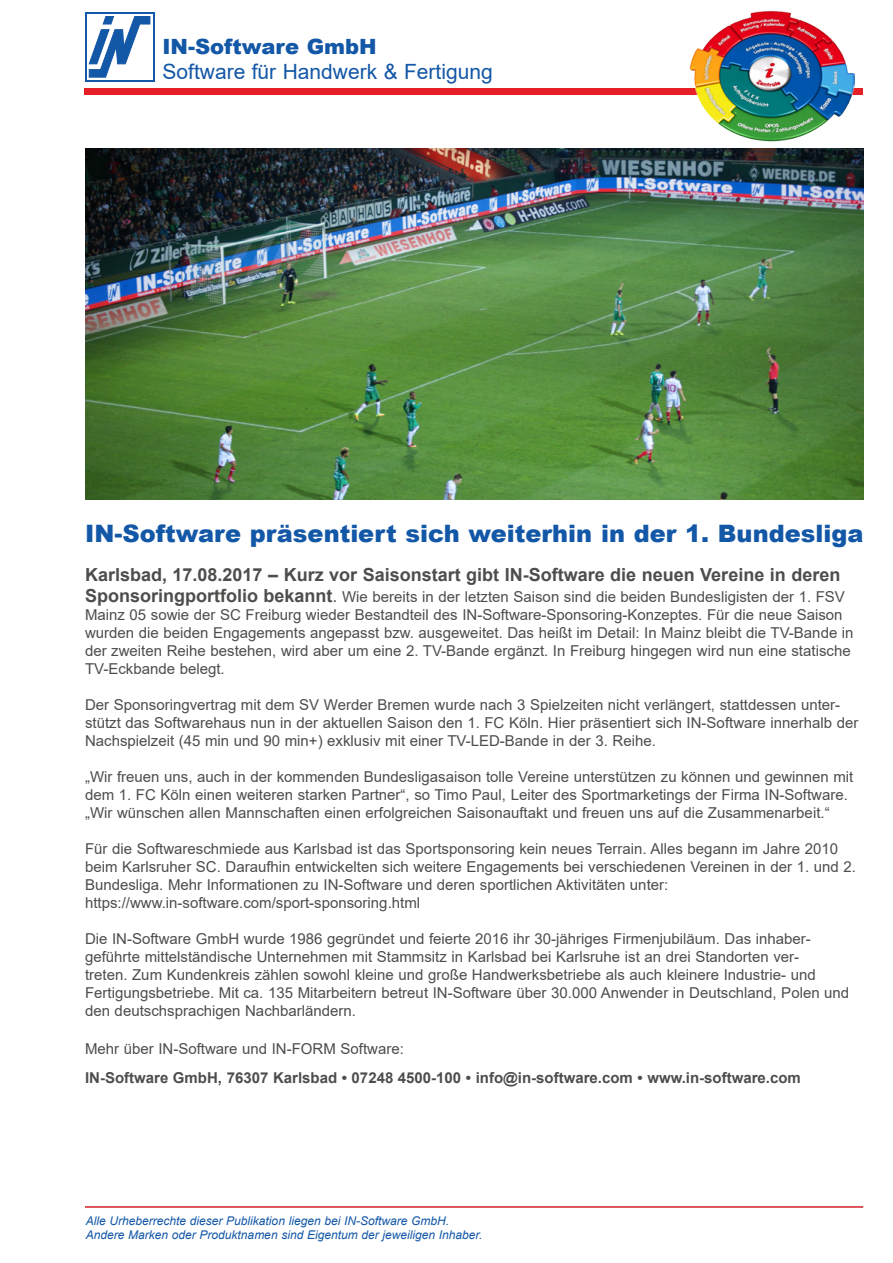
<style>
.page{position:relative;width:893px;height:1263px;background:#fff}
.page>*{position:absolute;margin:0;border:0;box-sizing:border-box;transform-origin:0 0}
.Überschrift2_-_A_Bla{font:900 24px "Arial";color:#1357a7}
.t1{font:21px "Arial";color:#1357a7}
.t2{font:900 21px "Arial";color:#1357a7}
.Normal_A_10{font:700 18px "Arial";color:#4e4d4c}
.Normal_A_10-2{font:15px/18px "Arial";color:#4e4d4c}
.Normal_A_10-3{font:700 15px "Arial";color:#4e4d4c}
.t3{font:italic 12px/14.4px "Arial";color:#1357a7}
.s1{font-weight:700;font-size:18px}
.s2{font-size:18px}
</style>
<div class="page">
<hr style="left:85px;top:1206px;width:778px;height:2px;background:#d01e25">
<div style="left:85px;top:89px;width:778px;height:6px;background:#e61e25"></div>
<div style="left:85px;top:12px;width:69px;height:70px;background:linear-gradient(to right,#1357a7,#1357a7)"></div>
<div style="left:87px;top:14px;width:65px;height:66px;background:#fff"></div>
<svg style="left:89px;top:16px;width:61px;height:61px"></svg>
<img style="left:689px;top:11px;width:165px;height:130px">
<img style="left:85px;top:149px;width:778px;height:350px">
<h2 class="t2" style="left:162px;top:31px;width:216px">IN-Software GmbH</h2>
<h2 class="t1" style="left:162px;top:57px;width:332px">Software für Handwerk &amp; Fertigung</h2>
<p class="Überschrift2_-_A_Bla" style="left:85px;top:516px;width:780px">IN-Software präsentiert sich weiterhin in der 1. Bundesliga</p>
<p class="Normal_A_10" style="left:85px;top:562px;width:757px">Karlsbad, 17.08.2017 – Kurz vor Saisonstart gibt IN-Software die neuen Vereine in deren</p>
<p class="Normal_A_10-2" style="left:85px;top:588px;width:770px"><span class="s1">Sponsoringportfolio bekannt</span><span class="s2">.</span> Wie bereits in der letzten Saison sind die beiden Bundesligisten der 1. FSV Mainz 05 sowie der SC Freiburg wieder Bestandteil des IN-Software-Sponsoring-Konzeptes. Für die neue Saison wurden die beiden Engagements angepasst bzw. ausgeweitet. Das heißt im Detail: In Mainz bleibt die TV-Bande in der zweiten Reihe bestehen, wird aber um eine 2. TV-Bande ergänzt. In Freiburg hingegen wird nun eine statische TV-Eckbande belegt.</p>
<p class="Normal_A_10-2" style="left:85px;top:696px;width:775px">Der Sponsoringvertrag mit dem SV Werder Bremen wurde nach 3 Spielzeiten nicht verlängert, stattdessen unter&shy;stützt das Softwarehaus nun in der aktuellen Saison den 1. FC Köln. Hier präsentiert sich IN-Software innerhalb der<br>Nachspielzeit (45 min und 90 min+) exklusiv mit einer TV-LED-Bande in der 3. Reihe.</p>
<p class="Normal_A_10-2" style="left:85px;top:768px;width:770px">„Wir freuen uns, auch in der kommenden Bundesligasaison tolle Vereine unterstützen zu können und gewinnen mit dem 1. FC Köln einen weiteren starken Partner“, so Timo Paul, Leiter des Sportmarketings der Firma IN-Software. „Wir wünschen allen Mannschaften einen erfolgreichen Saisonauftakt und freuen uns auf die Zusammenarbeit.“</p>
<p class="Normal_A_10-2" style="left:85px;top:840px;width:772px">Für die Softwareschmiede aus Karlsbad ist das Sportsponsoring kein neues Terrain. Alles begann im Jahre 2010 beim Karlsruher SC. Daraufhin entwickelten sich weitere Engagements bei verschiedenen Vereinen in der 1. und 2.<br>Bundesliga. Mehr Informationen zu IN-Software und deren sportlichen Aktivitäten unter:</p>
<p class="Normal_A_10-2" style="left:85px;top:894px;width:337px">https://www.in-software.com/sport-sponsoring.html</p>
<p class="Normal_A_10-2" style="left:85px;top:930px;width:766px">Die IN-Software GmbH wurde 1986 gegründet und feierte 2016 ihr 30-jähriges Firmenjubiläum. Das inhaber&shy;geführte mittelständische Unternehmen mit Stammsitz in Karlsbad bei Karlsruhe ist an drei Standorten ver-<br>treten. Zum Kundenkreis zählen sowohl kleine und große Handwerksbetriebe als auch kleinere Industrie- und Fertigungsbetriebe. Mit ca. 135 Mitarbeitern betreut IN-Software über 30.000 Anwender in Deutschland, Polen und den deutschsprachigen Nachbarländern.</p>
<p class="Normal_A_10-2" style="left:85px;top:1039px;width:320px">Mehr über IN-Software und IN-FORM Software:</p>
<p class="Normal_A_10-3" style="left:85px;top:1067px;width:717px">IN-Software GmbH, 76307 Karlsbad • 07248 4500-100 • info@in-software.com • www.in-software.com</p>
<p class="t3" style="left:86px;top:1214px;width:398px">Alle Urheberrechte dieser Publikation liegen bei IN-Software GmbH.<br>Andere Marken oder Produktnamen sind Eigentum der jeweiligen Inhaber.</p>
</div>
